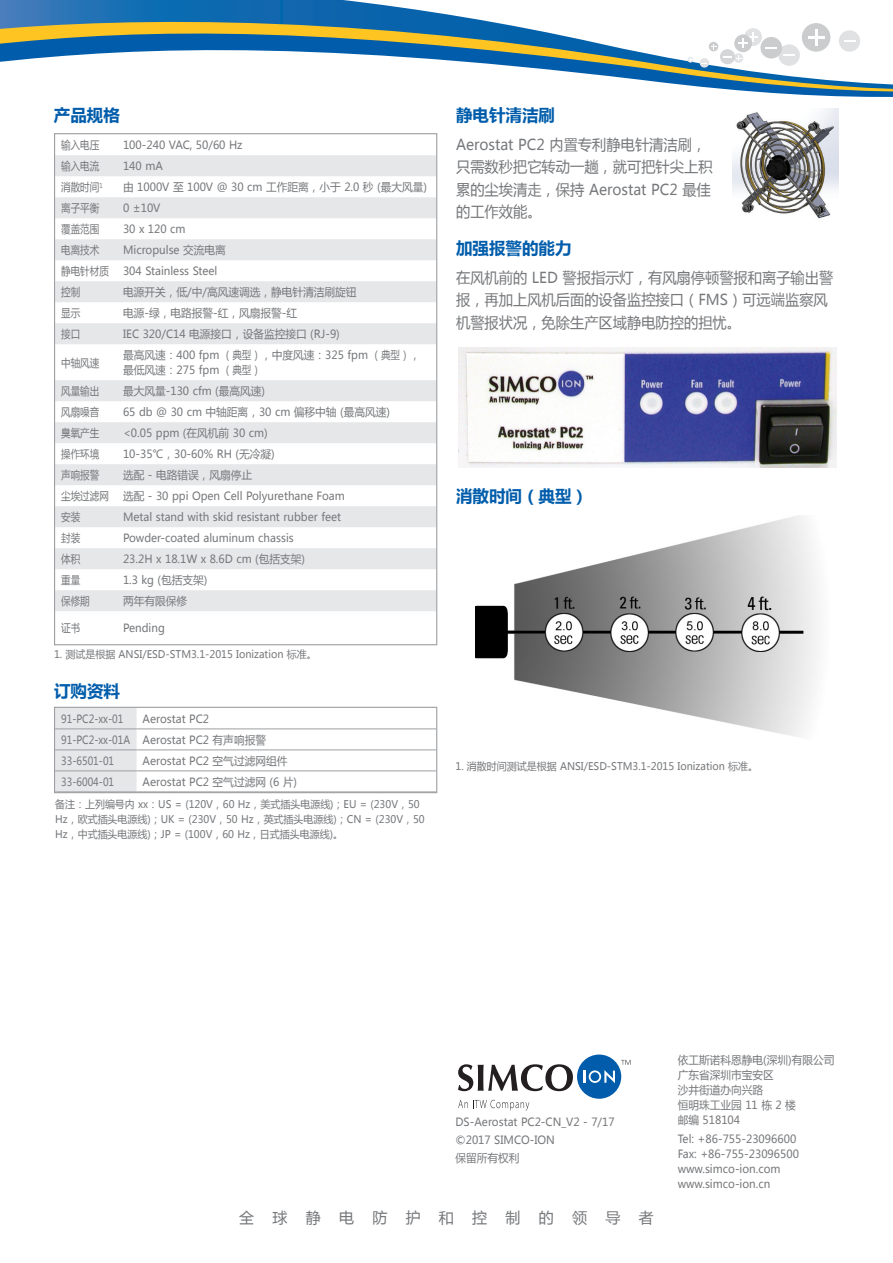
<style>
.page{position:relative;width:893px;height:1263px;background:#fff}
.page>*{position:absolute;margin:0;border:0;box-sizing:border-box;transform-origin:0 0}
.Inside__Subhead{font:700 16.5px "Microsoft Ya Hei";color:#015dab}
.Inside__Body_Copy{font:15px/22.5px "Microsoft Ya Hei";color:#76787b;scale:.95 1}
.Inside__Body_Copy-2{font:15px "Microsoft Ya Hei";letter-spacing:1.22em;color:#76787b}
.Specs__body_text{font:11.25px/15px "Microsoft Ya Hei";color:#76787b;scale:.95 1}
.Specs__body_head{font:11.25px "Microsoft Ya Hei";color:#76787b;scale:.85 1}
.doc{font:11.25px "Microsoft Ya Hei";color:#76787b;scale:.95 1}
.Reference_Note{font:10.5px/15px "Microsoft Ya Hei";color:#76787b;scale:.95 1}
</style>
<div class="page">
<svg style="left:621px;top:1060px;width:9px;height:5px"></svg>
<div style="left:577px;top:1054px;width:44px;height:45px;background:#015dab;border-radius:50%"></div>
<svg style="left:583px;top:1070px;width:32px;height:13px"></svg>
<svg style="left:458px;top:1064px;width:115px;height:27px"></svg>
<svg style="left:458px;top:1100px;width:71px;height:11px"></svg>
<svg style="left:760px;top:92px;width:133px;height:5px"></svg>
<svg style="left:725px;top:89px;width:168px;height:3px"></svg>
<svg style="left:0;top:0;width:893px;height:89px"></svg>
<div style="left:734px;top:53px;width:9px;height:10px;background:#e1e2e4;border-radius:50%"></div>
<div style="left:778px;top:44px;width:22px;height:22px;background:#e0e1e3;border-radius:50%"></div>
<svg style="left:783px;top:55px;width:12px;height:1px"></svg>
<div style="left:744px;top:28px;width:18px;height:18px;background:#e1e2e4;border-radius:50%"></div>
<div style="left:700px;top:58px;width:9px;height:10px;background:#e1e2e4;border-radius:50%"></div>
<div style="left:720px;top:49px;width:15px;height:15px;background:#d5d6d8;border-radius:50%"></div>
<div style="left:734px;top:34px;width:18px;height:18px;background:#cbccce;border-radius:50%"></div>
<div style="left:760px;top:37px;width:22px;height:22px;background:#cbccce;border-radius:50%"></div>
<div style="left:802px;top:23px;width:28px;height:29px;background:#cbccce;border-radius:50%"></div>
<div style="left:839px;top:30px;width:21px;height:22px;background:#e0e1e3;border-radius:50%"></div>
<svg style="left:723px;top:56px;width:18px;height:5px"></svg>
<svg style="left:765px;top:47px;width:12px;height:2px"></svg>
<svg style="left:844px;top:41px;width:12px;height:1px"></svg>
<svg style="left:738px;top:32px;width:20px;height:16px"></svg>
<svg style="left:808px;top:29px;width:16px;height:16px"></svg>
<svg style="left:709px;top:42px;width:9px;height:9px"></svg>
<svg style="left:688px;top:57px;width:5px;height:6px"></svg>
<img style="left:475px;top:516px;width:344px;height:222px">
<svg style="left:56px;top:155px;width:379px;height:456px;fill:#ececee"></svg>
<img style="left:458px;top:347px;width:378px;height:120px">
<img style="left:733px;top:108px;width:106px;height:111px">
<div style="left:56px;top:709px;width:81px;height:82px;background:#e6e7e9"></div>
<hr style="left:55px;top:729px;width:82px;height:1px;background:#9d9fa2">
<hr style="left:137px;top:729px;width:299px;height:1px;background:#9d9fa2">
<hr style="left:55px;top:750px;width:82px;height:1px;background:#9d9fa2">
<hr style="left:137px;top:750px;width:299px;height:1px;background:#9d9fa2">
<hr style="left:55px;top:771px;width:82px;height:1px;background:#9d9fa2">
<hr style="left:137px;top:771px;width:299px;height:1px;background:#9d9fa2">
<div style="left:54px;top:707px;width:383px;height:86px;border:1px solid #9d9fa2"></div>
<h1 class="Inside__Subhead" style="left:54px;top:104px;width:67px">产品规格</h1>
<p class="Specs__body_head" style="left:61px;top:138px;width:46px">输入电压</p>
<p class="Specs__body_text" style="left:123px;top:137px;width:127px">100-240 VAC, 50/60 Hz</p>
<p class="Specs__body_head" style="left:61px;top:159px;width:46px">输入电流</p>
<p class="Specs__body_text" style="left:123px;top:158px;width:43px">140 mA</p>
<p class="Specs__body_head" style="left:61px;top:180px;width:50px">消散时间<sup>1</sup></p>
<p class="Specs__body_text" style="left:123px;top:179px;width:321px">由 1000V 至 100V @ 30 cm 工作距离，小于 2.0 秒 (最大风量)</p>
<p class="Specs__body_head" style="left:61px;top:201px;width:46px">离子平衡</p>
<p class="Specs__body_text" style="left:123px;top:200px;width:41px">0 ±10V</p>
<p class="Specs__body_head" style="left:61px;top:222px;width:46px">覆盖范围</p>
<p class="Specs__body_text" style="left:123px;top:221px;width:67px">30 x 120 cm</p>
<p class="Specs__body_head" style="left:61px;top:243px;width:46px">电离技术</p>
<p class="Specs__body_text" style="left:123px;top:242px;width:110px">Micropulse 交流电离</p>
<p class="Specs__body_head" style="left:61px;top:264px;width:58px">静电针材质</p>
<p class="Specs__body_text" style="left:123px;top:263px;width:101px">304 Stainless Steel</p>
<p class="Specs__body_head" style="left:61px;top:285px;width:24px">控制</p>
<p class="Specs__body_text" style="left:123px;top:284px;width:247px">电源开关，低/中/高风速调选，静电针清洁刷旋钮</p>
<p class="Specs__body_head" style="left:61px;top:306px;width:24px">显示</p>
<p class="Specs__body_text" style="left:123px;top:305px;width:185px">电源-绿，电路报警-红，风扇报警-红</p>
<p class="Specs__body_head" style="left:61px;top:327px;width:24px">接口</p>
<p class="Specs__body_text" style="left:123px;top:326px;width:230px">IEC 320/C14 电源接口，设备监控接口 (RJ-9)</p>
<p class="Specs__body_head" style="left:61px;top:355px;width:46px">中轴风速</p>
<p class="Specs__body_text" style="left:123px;top:347px;width:315px">最高风速：400 fpm （典型），中度风速：325 fpm （典型），最低风速：275 fpm （典型）</p>
<p class="Specs__body_head" style="left:61px;top:384px;width:46px">风量输出</p>
<p class="Specs__body_text" style="left:123px;top:383px;width:151px">最大风量-130 cfm (最高风速)</p>
<p class="Specs__body_head" style="left:61px;top:405px;width:46px">风扇噪音</p>
<p class="Specs__body_text" style="left:123px;top:404px;width:282px">65 db @ 30 cm 中轴距离，30 cm 偏移中轴 (最高风速)</p>
<p class="Specs__body_head" style="left:61px;top:426px;width:46px">臭氧产生</p>
<p class="Specs__body_text" style="left:123px;top:425px;width:154px">&lt;0.05 ppm (在风机前 30 cm)</p>
<p class="Specs__body_head" style="left:61px;top:447px;width:46px">操作环境</p>
<p class="Specs__body_text" style="left:123px;top:446px;width:161px">10-35℃，30-60% RH (无冷凝)</p>
<p class="Specs__body_head" style="left:61px;top:468px;width:46px">声响报警</p>
<p class="Specs__body_text" style="left:123px;top:467px;width:137px">选配 - 电路错误，风扇停止</p>
<p class="Specs__body_head" style="left:61px;top:488px;width:58px">尘埃过滤网</p>
<p class="Specs__body_text" style="left:123px;top:488px;width:235px">选配 - 30 ppi Open Cell Polyurethane Foam</p>
<p class="Specs__body_head" style="left:61px;top:509px;width:24px">安装</p>
<p class="Specs__body_text" style="left:123px;top:509px;width:231px">Metal stand with skid resistant rubber feet</p>
<p class="Specs__body_head" style="left:61px;top:530px;width:24px">封装</p>
<p class="Specs__body_text" style="left:123px;top:530px;width:181px">Powder-coated aluminum chassis</p>
<p class="Specs__body_head" style="left:61px;top:551px;width:24px">体积</p>
<p class="Specs__body_text" style="left:123px;top:551px;width:193px">23.2H x 18.1W x 8.6D cm (包括支架)</p>
<p class="Specs__body_head" style="left:61px;top:572px;width:24px">重量</p>
<p class="Specs__body_text" style="left:123px;top:572px;width:90px">1.3 kg (包括支架)</p>
<p class="Specs__body_head" style="left:61px;top:593px;width:35px">保修期</p>
<p class="Specs__body_text" style="left:123px;top:593px;width:69px">两年有限保修</p>
<p class="Specs__body_head" style="left:61px;top:620px;width:24px">证书</p>
<p class="Specs__body_text" style="left:123px;top:620px;width:46px">Pending</p>
<p class="Reference_Note" style="left:54px;top:646px;width:278px">1. 测试是根据 ANSI/ESD-STM3.1-2015 Ionization 标准。</p>
<p class="Inside__Subhead" style="left:54px;top:679px;width:67px">订购资料</p>
<p class="Specs__body_head" style="left:61px;top:711px;width:75px">91-PC2-xx-01</p>
<p class="Specs__body_text" style="left:143px;top:711px;width:72px">Aerostat PC2</p>
<p class="Specs__body_head" style="left:61px;top:732px;width:83px">91-PC2-xx-01A</p>
<p class="Specs__body_text" style="left:143px;top:732px;width:131px">Aerostat PC2 有声响报警</p>
<p class="Specs__body_head" style="left:61px;top:753px;width:64px">33-6501-01</p>
<p class="Specs__body_text" style="left:143px;top:753px;width:154px">Aerostat PC2 空气过滤网组件</p>
<p class="Specs__body_head" style="left:61px;top:774px;width:64px">33-6004-01</p>
<p class="Specs__body_text" style="left:143px;top:774px;width:164px">Aerostat PC2 空气过滤网 (6 片)</p>
<p class="Reference_Note" style="left:55px;top:796px;width:391px">备注：上列编号内 xx：US = (120V，60 Hz，美式插头电源线)；EU = (230V，50<br>Hz，欧式插头电源线)；UK = (230V，50 Hz，英式插头电源线)；CN = (230V，50<br>Hz，中式插头电源线)；JP = (100V，60 Hz，日式插头电源线)。</p>
<p class="Inside__Subhead" style="left:456px;top:104px;width:100px">静电针清洁刷</p>
<p class="Inside__Body_Copy" style="left:456px;top:133px;width:271px">Aerostat PC2 内置专利静电针清洁刷，只需数秒把它转动一趟，就可把针尖上积累的尘埃清走，保持 Aerostat PC2 最佳的工作效能。</p>
<p class="Inside__Subhead" style="left:456px;top:237px;width:117px">加强报警的能力</p>
<p class="Inside__Body_Copy" style="left:456px;top:266px;width:399px">在风机前的 LED 警报指示灯，有风扇停顿警报和离子输出警报，再加上风机后面的设备监控接口（FMS）可远端监察风机警报状况，免除生产区域静电防控的担忧。</p>
<p class="Inside__Subhead" style="left:456px;top:484px;width:133px">消散时间（典型）</p>
<p class="Reference_Note" style="left:455px;top:758px;width:320px">1. 消散时间测试是根据 ANSI/ESD-STM3.1-2015 Ionization 标准。</p>
<p class="doc" style="left:455px;top:1114px;width:169px">DS-Aerostat PC2-CN_V2 - 7/17</p>
<p class="doc" style="left:455px;top:1132px;width:106px">©2017 SIMCO-ION</p>
<p class="doc" style="left:455px;top:1150px;width:69px">保留所有权利</p>
<p class="Specs__body_text" style="left:678px;top:1052px;width:167px">依工斯诺科恩静电(深圳)有限公司广东省深圳市宝安区<br>沙井街道办向兴路<br>恒明珠工业园 11 栋 2 楼<br>邮编 518104</p>
<p class="Specs__body_text" style="left:678px;top:1131px;width:129px">Tel: +86-755-23096600<br>Fax: +86-755-23096500 www.simco-ion.com www.simco-ion.cn</p>
<h2 class="Inside__Body_Copy-2" style="left:239px;top:1207px;width:416px">全球静电防护和控制的领导者</h2>
</div>
